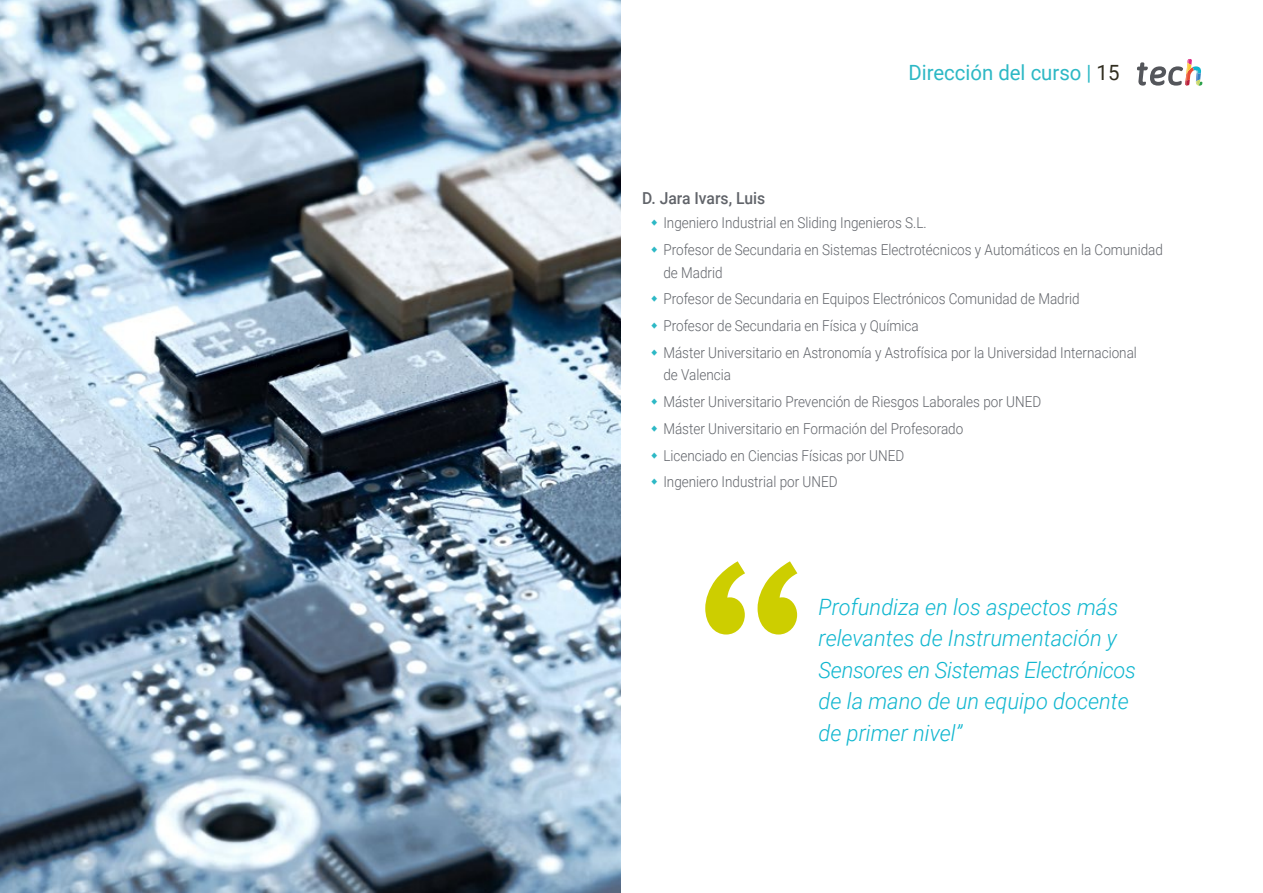
<style>
.page{position:relative;width:1263px;height:893px;background:#fff}
.page>*{position:absolute;margin:0;border:0;box-sizing:border-box;transform-origin:0 0}
.t1{font:italic 300 22.5px/31.5px "Roboto";color:#0fb6cf}
.t2{font:21px "Roboto";color:#2db8c5}
.t3{font:500 16.5px "Roboto";color:#61646a;scale:.95 1}
.t4{font:300 15px/26.7px "Roboto";color:#61646a;scale:.9 1}
.s1{color:#312e20}
</style>
<div class="page">
<img style="left:0;top:0;width:621px;height:893px">
<svg style="left:1137px;top:59px;width:65px;height:27px"></svg>
<svg style="left:705px;top:561px;width:92px;height:73px"></svg>
<h2 class="t2" style="left:908px;top:57px;width:213px">Dirección del curso | <span class="s1">15</span></h2>
<p class="t3" style="left:642px;top:186px;width:131px">D. Jara Ivars, Luis</p>
<p class="t4" style="left:663px;top:209px;width:557px">Ingeniero Industrial en Sliding Ingenieros S.L.<br>Profesor de Secundaria en Sistemas Electrotécnicos y Automáticos en la Comunidad</p>
<p class="t4" style="left:663px;top:258px;width:528px">de Madrid<br>Profesor de Secundaria en Equipos Electrónicos Comunidad de Madrid<br>Profesor de Secundaria en Física y Química<br>Máster Universitario en Astronomía y Astrofísica por la Universidad Internacional</p>
<p class="t4" style="left:663px;top:361px;width:421px">de Valencia<br>Máster Universitario Prevención de Riesgos Laborales por UNED Máster Universitario en Formación del Profesorado<br>Licenciado en Ciencias Físicas por UNED<br>Ingeniero Industrial por UNED</p>
<h1 class="t1" style="left:819px;top:590px;width:319px">Profundiza en los aspectos más relevantes de Instrumentación y<br>Sensores en Sistemas Electrónicos de la mano de un equipo docente de primer nivel”</h1>
</div>
